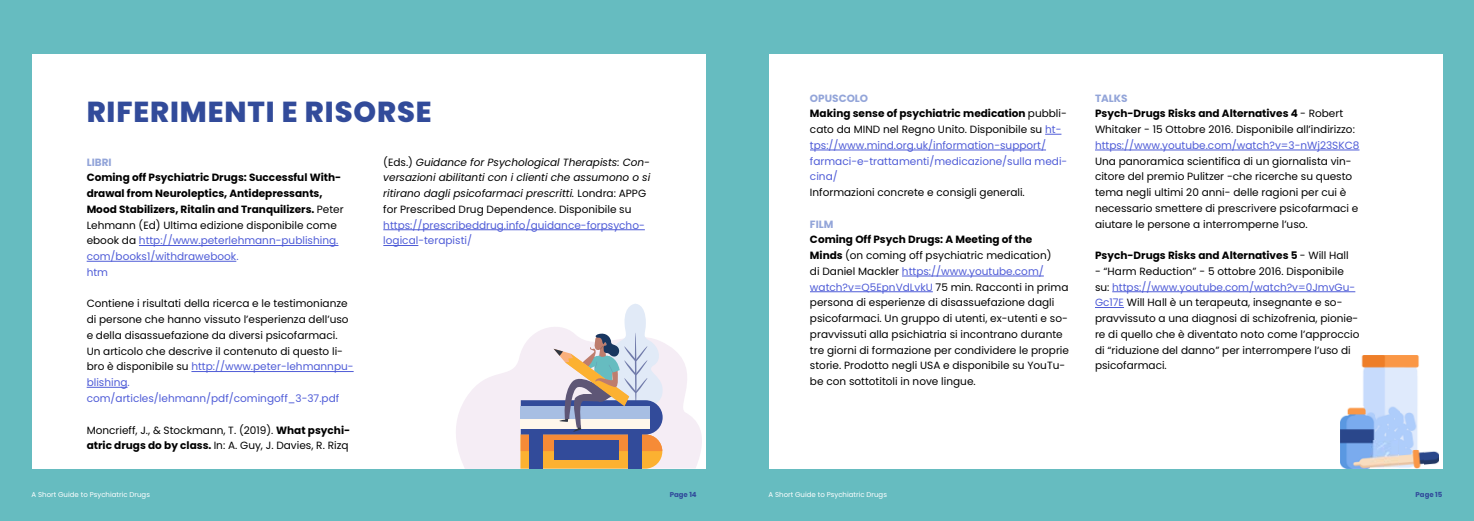
<style>
.page{position:relative;width:1474px;height:521px;background:#fff}
.page>*{position:absolute;margin:0;border:0;box-sizing:border-box;transform-origin:0 0}
.t1{font:800 28.88px "Poppins";letter-spacing:.03em;color:#324b9a}
.t2{font:10.5px/15.8px "Poppins";color:#000}
.t3{font:10.5px/15.8px "Poppins";color:#4f5cd7}
.t4{font:700 10.5px/15.8px "Poppins";color:#000}
.t5{font:italic 10.5px/15.8px "Poppins";color:#000}
.t6{font:700 10.5px "Poppins";color:#93a5d9}
.t7{font:7px "Poppins";color:#fff}
.t8{font:700 7px "Poppins";color:#314b9b}
.s1{font-weight:400}
.s2{font-weight:400;color:#4f5cd7}
.s3{color:#4f5cd7}
.s4{font-weight:700}
.s5{font-style:normal}
.s6{font-weight:700;color:#93a5d9}
.s7{font-weight:700;color:#000}
.s8{color:#000}
</style>
<div class="page">
<div style="left:735px;top:0;width:738px;height:521px;background:#66bcc0"></div>
<div style="left:0;top:0;width:738px;height:521px;background:#66bcc0"></div>
<div style="left:768px;top:55px;width:674px;height:414px;background:#fff"></div>
<div style="left:32px;top:55px;width:673px;height:414px;background:#fff"></div>
<svg style="left:456px;top:319px;width:250px;height:150px;fill:#f5edf5"></svg>
<svg style="left:520px;top:304px;width:142px;height:165px"></svg>
<img style="left:1340px;top:439px;width:59px;height:30px">
<img style="left:1399px;top:449px;width:25px;height:20px">
<img style="left:1424px;top:451px;width:14px;height:13px">
<img style="left:1399px;top:405px;width:19px;height:44px">
<img style="left:1340px;top:415px;width:34px;height:24px">
<img style="left:1374px;top:405px;width:25px;height:34px">
<img style="left:1347px;top:405px;width:27px;height:10px">
<img style="left:1361px;top:356px;width:58px;height:49px">
<hr style="left:139px;top:245px;width:199px;height:1px;background:#4f5cd7">
<hr style="left:87px;top:261px;width:149px;height:1px;background:#4f5cd7">
<hr style="left:191px;top:371px;width:162px;height:1px;background:#4f5cd7">
<hr style="left:87px;top:387px;width:40px;height:1px;background:#4f5cd7">
<hr style="left:383px;top:229px;width:262px;height:1px;background:#4f5cd7">
<hr style="left:383px;top:245px;width:35px;height:1px;background:#4f5cd7">
<svg style="left:1045px;top:134px;width:16px;height:1px"></svg>
<hr style="left:810px;top:150px;width:236px;height:1px;background:#4f5cd7">
<hr style="left:902px;top:276px;width:141px;height:1px;background:#4f5cd7">
<hr style="left:810px;top:291px;width:122px;height:1px;background:#4f5cd7">
<hr style="left:1094px;top:150px;width:265px;height:1px;background:#4f5cd7">
<hr style="left:1112px;top:291px;width:243px;height:1px;background:#4f5cd7">
<hr style="left:1094px;top:307px;width:30px;height:1px;background:#4f5cd7">
<h1 class="t1" style="left:87px;top:95px;width:346px">RIFERIMENTI E RISORSE</h1>
<p class="t6" style="left:87px;top:156px;width:26px">LIBRI</p>
<p class="t4" style="left:87px;top:170px;width:258px">Coming off Psychiatric Drugs: Successful With&shy;drawal from Neuroleptics, Antidepressants, Mood Stabilizers, Ritalin and Tranquilizers. <span class="s1">Peter Lehmann (Ed) Ultima edizione disponibile come ebook da</span> <span class="s2">http://www.peterlehmann-publishing. com/books1/withdrawebook.<br>htm</span></p>
<p class="t2" style="left:87px;top:296px;width:268px">Contiene i risultati della ricerca e le testimonianze di persone che hanno vissuto l’esperienza dell’uso e della disassuefazione da diversi psicofarmaci.<br>Un articolo che descrive il contenuto di questo li&shy;bro è disponibile su <span class="s3">http://www.peter-lehmannpu&shy;blishing. com/articles/lehmann/pdf/comingoff_3-37.pdf</span></p>
<p class="t2" style="left:87px;top:422px;width:265px">Moncrieff, J., &amp; Stockmann, T. (2019). <span class="s4">What psychi&shy;atric drugs do by class.</span> In: A. Guy, J. Davies, R. Rizq</p>
<p class="t5" style="left:383px;top:154px;width:268px"><span class="s5">(Eds.)</span> Guidance for Psychological Therapists: Con&shy;versazioni abilitanti con i clienti che assumono o si ritirano dagli psicofarmaci prescritti. <span class="s5">Londra: APPG for Prescribed Drug Dependence. Disponibile su</span></p>
<p class="t3" style="left:383px;top:217px;width:263px">https://prescribeddrug.info/guidance-forpsycho&shy;logical-terapisti/</p>
<p class="t3" style="left:810px;top:90px;width:259px"><span class="s6">OPUSCOLO<br></span><span class="s7">Making sense of psychiatric medication</span> <span class="s8">pubbli&shy;cato da MIND nel Regno Unito. Disponibile su</span> ht&shy;tps://www.mind.org.uk/information-support/ farmaci-e-trattamenti/medicazione/sulla medi&shy;cina/</p>
<p class="t2" style="left:810px;top:185px;width:216px">Informazioni concrete e consigli generali.</p>
<p class="t6" style="left:810px;top:218px;width:25px">FILM</p>
<p class="t2" style="left:810px;top:232px;width:260px"><span class="s4">Coming Off Psych Drugs: A Meeting of the<br>Minds</span> (on coming off psychiatric medication)<br>di Daniel Mackler <span class="s3">https://www.youtube.com/ watch?v=Q5EpnVdLvkU</span> 75 min. Racconti in prima persona di esperienze di disassuefazione dagli psicofarmaci. Un gruppo di utenti, ex-utenti e so&shy;pravvissuti alla psichiatria si incontrano durante tre giorni di formazione per condividere le proprie storie. Prodotto negli USA e disponibile su YouTu&shy;be con sottotitoli in nove lingue.</p>
<p class="t2" style="left:1094px;top:90px;width:261px"><span class="s6">TALKS<br></span><span class="s4">Psych-Drugs Risks and Alternatives 4</span> - Robert<br>Whitaker - 15 Ottobre 2016. Disponibile all’indirizzo:</p>
<p class="t3" style="left:1094px;top:137px;width:266px">https://www.youtube.com/watch?v=3-nWj23SKC8</p>
<p class="t2" style="left:1094px;top:153px;width:265px">Una panoramica scientifica di un giornalista vin&shy;citore del premio Pulitzer -che ricerche su questo tema negli ultimi 20 anni- delle ragioni per cui è necessario smettere di prescrivere psicofarmaci e aiutare le persone a interromperne l’uso.</p>
<p class="t4" style="left:1094px;top:248px;width:255px">Psych-Drugs Risks and Alternatives 5 <span class="s1">- Will Hall</span></p>
<p class="t2" style="left:1094px;top:263px;width:266px">- “Harm Reduction” - 5 ottobre 2016. Disponibile su: <span class="s3">https://www.youtube.com/watch?v=0JmvGu-Gc17E</span> Will Hall è un terapeuta, insegnante e so&shy;pravvissuto a una diagnosi di schizofrenia, pionie&shy;re di quello che è diventato noto come l’approccio di “riduzione del danno” per interrompere l’uso di psicofarmaci.</p>
<p class="t7" style="left:32px;top:490px;width:120px">A Short Guide to Psychiatric Drugs</p>
<p class="t8" style="left:669px;top:491px;width:29px">Page 14</p>
<p class="t7" style="left:768px;top:490px;width:120px">A Short Guide to Psychiatric Drugs</p>
<p class="t8" style="left:1415px;top:491px;width:28px">Page 15</p>
</div>
